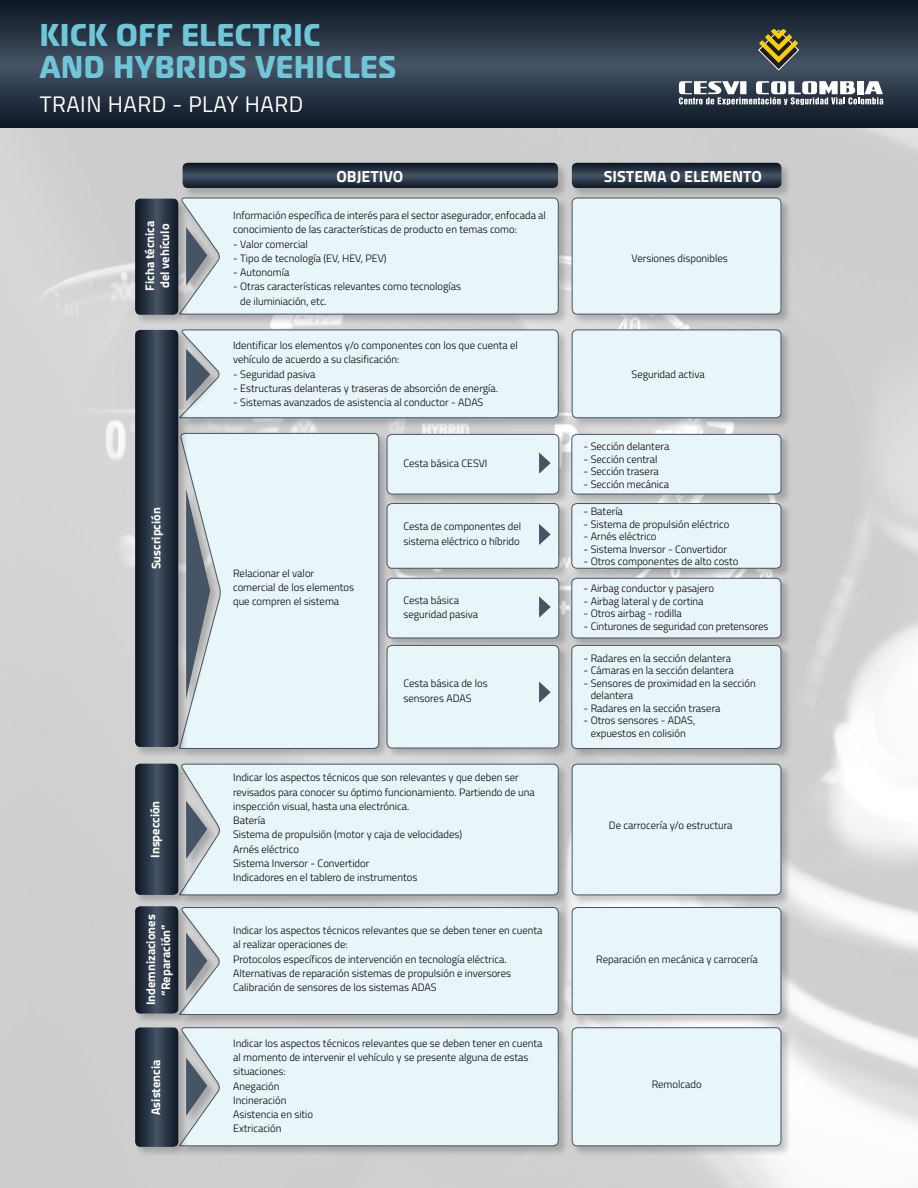
<style>
.page{position:relative;width:918px;height:1188px;background:#fff}
.page>*{position:absolute;margin:0;border:0;box-sizing:border-box;transform-origin:0 0}
.t1{font:700 31.5px/31.5px "Magistral Cond";letter-spacing:.025em;color:#6ec6d8}
.t2{font:22.5px "Titillium Web";letter-spacing:.025em;color:#fff}
.t3{font:700 16.05px "Titillium Web";color:#fff}
.t4{font:700 12.45px/15px "Titillium Web";color:#fff}
.t5{font:300 10.65px/14.2px "Titillium Web";color:#000}
</style>
<div class="page">
<div style="left:571px;top:197px;width:221px;height:128px;background:#000;opacity:.2"></div>
<div style="left:572px;top:198px;width:209px;height:116px;background:#e8f5f9;border-radius:5px"></div>
<div style="left:572px;top:198px;width:209px;height:117px;border:1px solid #465566;border-radius:5px"></div>
<div style="left:571px;top:763px;width:221px;height:143px;background:#000;opacity:.2"></div>
<div style="left:572px;top:764px;width:209px;height:131px;background:#e8f5f9;border-radius:5px"></div>
<div style="left:572px;top:764px;width:209px;height:131px;border:1px solid #465566;border-radius:5px"></div>
<div style="left:571px;top:906px;width:221px;height:120px;background:#000;opacity:.2"></div>
<div style="left:572px;top:908px;width:209px;height:107px;background:#e8f5f9;border-radius:5px"></div>
<div style="left:572px;top:907px;width:209px;height:108px;border:1px solid #465566;border-radius:5px"></div>
<div style="left:571px;top:1027px;width:221px;height:130px;background:#000;opacity:.2"></div>
<div style="left:572px;top:1028px;width:209px;height:118px;background:#e8f5f9;border-radius:5px"></div>
<div style="left:572px;top:1027px;width:209px;height:119px;border:1px solid #465566;border-radius:5px"></div>
<div style="left:571px;top:329px;width:221px;height:100px;background:#000;opacity:.2"></div>
<div style="left:572px;top:330px;width:209px;height:88px;background:#e8f5f9;border-radius:5px"></div>
<div style="left:572px;top:329px;width:209px;height:89px;border:1px solid #465566;border-radius:5px"></div>
<div style="left:386px;top:433px;width:184px;height:72px;background:#000;opacity:.2"></div>
<div style="left:571px;top:433px;width:221px;height:72px;background:#000;opacity:.2"></div>
<div style="left:572px;top:434px;width:209px;height:60px;background:#e8f5f9;border-radius:5px"></div>
<div style="left:571px;top:434px;width:210px;height:61px;border:1px solid #465566;border-radius:5px"></div>
<div style="left:571px;top:502px;width:221px;height:78px;background:#000;opacity:.2"></div>
<div style="left:572px;top:504px;width:209px;height:64px;background:#e8f5f9;border-radius:5px"></div>
<div style="left:571px;top:503px;width:210px;height:66px;border:1px solid #465566;border-radius:5px"></div>
<div style="left:571px;top:577px;width:221px;height:72px;background:#000;opacity:.2"></div>
<div style="left:572px;top:578px;width:209px;height:60px;background:#e8f5f9;border-radius:5px"></div>
<div style="left:571px;top:578px;width:210px;height:60px;border:1px solid #465566;border-radius:5px"></div>
<div style="left:571px;top:644px;width:221px;height:116px;background:#000;opacity:.2"></div>
<div style="left:572px;top:645px;width:209px;height:104px;background:#e8f5f9;border-radius:5px"></div>
<div style="left:571px;top:645px;width:210px;height:104px;border:1px solid #465566;border-radius:5px"></div>
<div style="left:386px;top:502px;width:184px;height:78px;background:#000;opacity:.2"></div>
<div style="left:386px;top:577px;width:184px;height:72px;background:#000;opacity:.2"></div>
<div style="left:386px;top:644px;width:184px;height:115px;background:#000;opacity:.2"></div>
<div style="left:179px;top:197px;width:391px;height:128px;background:#000;opacity:.2"></div>
<div style="left:178px;top:197px;width:381px;height:118px;background:#e8f5f9"></div>
<div style="left:179px;top:763px;width:391px;height:143px;background:#000;opacity:.2"></div>
<div style="left:189px;top:763px;width:370px;height:133px;background:#e8f5f9"></div>
<div style="left:179px;top:906px;width:391px;height:120px;background:#000;opacity:.2"></div>
<div style="left:179px;top:1027px;width:391px;height:130px;background:#000;opacity:.2"></div>
<div style="left:189px;top:1027px;width:370px;height:120px;background:#e8f5f9"></div>
<div style="left:179px;top:432px;width:211px;height:328px;background:#000;opacity:.2"></div>
<div style="left:179px;top:329px;width:391px;height:100px;background:#000;opacity:.2"></div>
<div style="left:571px;top:162px;width:221px;height:37px;background:#000;opacity:.2"></div>
<svg style="left:572px;top:163px;width:209px;height:25px;background:#283443"></svg>
<div style="left:182px;top:162px;width:387px;height:37px;background:#000;opacity:.2"></div>
<svg style="left:183px;top:163px;width:375px;height:25px;background:#283443"></svg>
<div style="left:134px;top:198px;width:55px;height:127px;background:#000;opacity:.2"></div>
<svg style="left:135px;top:199px;width:43px;height:116px;background:#283544"></svg>
<div style="left:134px;top:906px;width:55px;height:118px;background:#000;opacity:.2"></div>
<div style="left:134px;top:763px;width:55px;height:143px;background:#000;opacity:.2"></div>
<svg style="left:135px;top:764px;width:43px;height:131px;background:#283444"></svg>
<div style="left:134px;top:1027px;width:55px;height:130px;background:#000;opacity:.2"></div>
<svg style="left:135px;top:1027px;width:43px;height:120px;background:#293544"></svg>
<div style="left:134px;top:329px;width:55px;height:428px;background:#000;opacity:.2"></div>
<div style="left:185px;top:228px;width:32px;height:67px;background:#000;opacity:.2"></div>
<svg style="left:186px;top:227px;width:21px;height:59px"></svg>
<div style="left:185px;top:801px;width:32px;height:68px;background:#000;opacity:.2"></div>
<svg style="left:186px;top:801px;width:21px;height:58px"></svg>
<svg style="left:135px;top:906px;width:424px;height:110px;background:#ccd9de"></svg>
<div style="left:185px;top:1058px;width:32px;height:68px;background:#000;opacity:.2"></div>
<svg style="left:186px;top:1058px;width:21px;height:58px"></svg>
<svg style="left:135px;top:329px;width:424px;height:418px;background:#c9d4d9"></svg>
<svg style="left:0;top:0;width:918px;height:128px;background:#273342"></svg>
<svg style="left:758px;top:29px;width:42px;height:42px;background:#6d673b"></svg>
<svg style="left:679px;top:81px;width:204px;height:23px"></svg>
<h1 class="t1" style="left:40px;top:20px;width:358px">KICK OFF ELECTRIC<br>AND HYBRIDS VEHICLES</h1>
<h2 class="t2" style="left:40px;top:88px;width:265px">TRAIN HARD - PLAY HARD</h2>
<p class="t4" style="left:142px;top:291px;width:71px;rotate:-90deg">Ficha técnica del vehículo</p>
<p class="t4" style="left:148px;top:569px;width:64px;rotate:-90deg">Suscripción</p>
<p class="t4" style="left:147px;top:858px;width:59px;rotate:-90deg">Inspección</p>
<p class="t4" style="left:143px;top:1005px;width:92px;text-align:center;rotate:-90deg">Indemnizaciones “Reparación”</p>
<p class="t4" style="left:148px;top:1115px;width:57px;rotate:-90deg">Asistencia</p>
<h3 class="t3" style="left:336px;top:164px;width:68px">OBJETIVO</h3>
<h3 class="t3" style="left:604px;top:164px;width:160px">SISTEMA O ELEMENTO</h3>
<p class="t5" style="left:233px;top:208px;width:314px">Información específica de interés para el sector asegurador, enfocada al conocimiento de las características de producto en temas como:</p>
<p class="t5" style="left:233px;top:236px;width:76px">- Valor comercial</p>
<p class="t5" style="left:233px;top:251px;width:155px">- Tipo de tecnología (EV, HEV, PEV)</p>
<p class="t5" style="left:233px;top:265px;width:58px">- Autonomía</p>
<p class="t5" style="left:240px;top:279px;width:222px;text-indent:-7px">- Otras características relevantes como tecnologías de iluminiación, etc.</p>
<p class="t5" style="left:233px;top:338px;width:286px">Identificar los elementos y/o componentes con los que cuenta el vehículo de acuerdo a su clasificación:</p>
<p class="t5" style="left:233px;top:366px;width:84px">- Seguridad pasiva</p>
<p class="t5" style="left:233px;top:380px;width:266px">- Estructuras delanteras y traseras de absorción de energía.</p>
<p class="t5" style="left:233px;top:395px;width:252px">- Sistemas avanzados de asistencia al conductor - ADAS</p>
<p class="t5" style="left:404px;top:455px;width:85px">Cesta básica CESVI</p>
<p class="t5" style="left:233px;top:566px;width:122px">Relacionar el valor comercial de los elementos que compren el sistema</p>
<p class="t5" style="left:404px;top:519px;width:119px">Cesta de componentes del sistema eléctrico o híbrido</p>
<p class="t5" style="left:404px;top:593px;width:76px">Cesta básica seguridad pasiva</p>
<p class="t5" style="left:404px;top:676px;width:86px">Cesta básica de los sensores ADAS</p>
<p class="t5" style="left:233px;top:770px;width:303px">Indicar los aspectos técnicos que son relevantes y que deben ser revisados para conocer su óptimo funcionamiento. Partiendo de una inspección visual, hasta una electrónica.<br>Batería<br>Sistema de propulsión (motor y caja de velocidades)<br>Arnés eléctrico<br>Sistema Inversor - Convertidor<br>Indicadores en el tablero de instrumentos</p>
<p class="t5" style="left:233px;top:923px;width:311px">Indicar los aspectos técnicos relevantes que se deben tener en cuenta al realizar operaciones de:<br>Protocolos específicos de intervención en tecnología eléctrica.<br>Alternativas de reparación sistemas de propulsión e inversores Calibración de sensores de los sistemas ADAS</p>
<p class="t5" style="left:233px;top:1036px;width:311px">Indicar los aspectos técnicos relevantes que se deben tener en cuenta al momento de intervenir el vehículo y se presente alguna de estas situaciones:<br>Anegación<br>Incineración<br>Asistencia en sitio<br>Extricación</p>
<p class="t5" style="left:632px;top:251px;width:98px">Versiones disponibles</p>
<p class="t5" style="left:632px;top:366px;width:75px">Seguridad activa</p>
<p class="t5" style="left:584px;top:439px;width:87px">- Sección delantera</p>
<p class="t5" style="left:584px;top:452px;width:75px">- Sección central</p>
<p class="t5" style="left:584px;top:464px;width:77px">- Sección trasera</p>
<p class="t5" style="left:584px;top:477px;width:87px">- Sección mecánica</p>
<p class="t5" style="left:584px;top:504px;width:41px">- Batería</p>
<p class="t5" style="left:584px;top:516px;width:147px">- Sistema de propulsión eléctrico</p>
<p class="t5" style="left:584px;top:529px;width:74px">- Arnés eléctrico</p>
<p class="t5" style="left:584px;top:541px;width:145px">- Sistema Inversor - Convertidor</p>
<p class="t5" style="left:584px;top:554px;width:156px">- Otros componentes de alto costo</p>
<p class="t5" style="left:584px;top:581px;width:132px">- Airbag conductor y pasajero</p>
<p class="t5" style="left:584px;top:593px;width:122px">- Airbag lateral y de cortina</p>
<p class="t5" style="left:584px;top:606px;width:100px">- Otros airbag - rodilla</p>
<p class="t5" style="left:584px;top:618px;width:186px">- Cinturones de seguridad con pretensores</p>
<p class="t5" style="left:584px;top:651px;width:149px">- Radares en la sección delantera</p>
<p class="t5" style="left:584px;top:663px;width:152px">- Cámaras en la sección delantera</p>
<p class="t5" style="left:591px;top:676px;width:167px;line-height:12.5px;text-indent:-7px">- Sensores de proximidad en la sección delantera</p>
<p class="t5" style="left:584px;top:701px;width:139px">- Radares en la sección trasera</p>
<p class="t5" style="left:584px;top:714px;width:113px;line-height:12.5px;text-align:center">- Otros sensores - ADAS, expuestos en colisión</p>
<p class="t5" style="left:609px;top:817px;width:125px">De carrocería y/o estructura</p>
<p class="t5" style="left:596px;top:951px;width:163px">Reparación en mecánica y carrocería</p>
<p class="t5" style="left:652px;top:1077px;width:51px">Remolcado</p>
</div>
